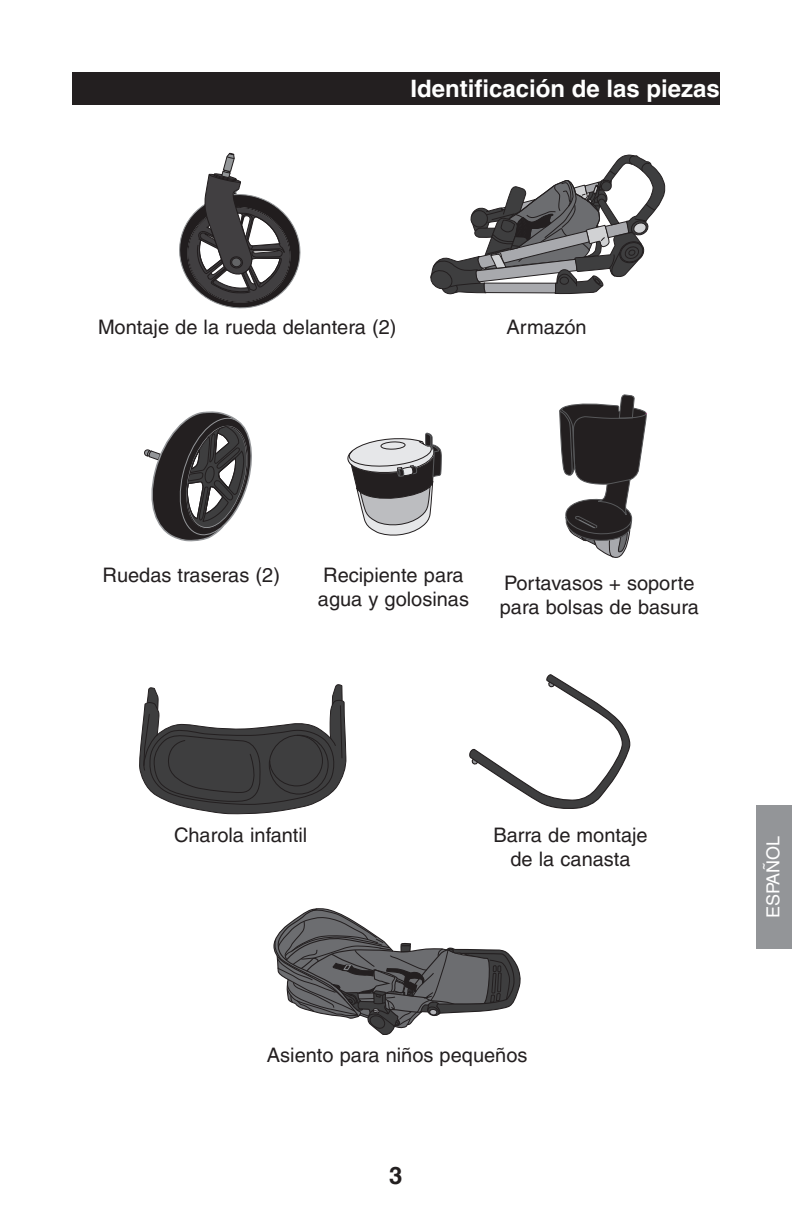
<style>
.page{position:relative;width:792px;height:1224px;background:#fff}
.page>*{position:absolute;margin:0;border:0;box-sizing:border-box;transform-origin:0 0}
.t1{font:700 24px "Helvetica LT Pro";color:#fff}
.t2{font:700 24px "Helvetica LT Pro";color:#231f20}
.t3{font:20px/24px "Helvetica LT Pro";color:#231f20}
.t4{font:18px "Helvetica LT Pro";color:#fff}
</style>
<div class="page">
<svg style="left:559px;top:395px;width:88px;height:163px"></svg>
<svg style="left:179px;top:153px;width:121px;height:155px"></svg>
<svg style="left:139px;top:684px;width:207px;height:131px"></svg>
<svg style="left:469px;top:674px;width:162px;height:135px"></svg>
<svg style="left:144px;top:411px;width:108px;height:131px"></svg>
<svg style="left:430px;top:155px;width:236px;height:139px"></svg>
<svg style="left:273px;top:908px;width:248px;height:127px"></svg>
<div style="left:72px;top:72px;width:648px;height:32px;background:#231f20"></div>
<svg style="left:347px;top:433px;width:95px;height:103px"></svg>
<div style="left:756px;top:805px;width:36px;height:144px;background:#939598"></div>
<p class="t1" style="left:411px;top:74px;width:311px">Identificación de las piezas</p>
<p class="t3" style="left:98px;top:315px;width:300px">Montaje de la rueda delantera (2)</p>
<p class="t3" style="left:507px;top:315px;width:82px">Armazón</p>
<p class="t3" style="left:103px;top:563px;width:179px">Ruedas traseras (2)</p>
<p class="t3" style="left:318px;top:563px;width:153px">Recipiente para agua y golosinas</p>
<p class="t3" style="left:500px;top:571px;width:201px">Portavasos + soporte para bolsas de basura</p>
<p class="t3" style="left:174px;top:823px;width:135px">Charola infantil</p>
<p class="t3" style="left:493px;top:823px;width:156px;text-align:center">Barra de montaje de la canasta</p>
<p class="t3" style="left:267px;top:1043px;width:262px">Asiento para niños pequeños</p>
<p class="t2" style="left:389px;top:1161px;width:15px">3</p>
<p class="t4" style="left:763px;top:918px;width:84px;rotate:-90deg">ESPAÑOL</p>
</div>
